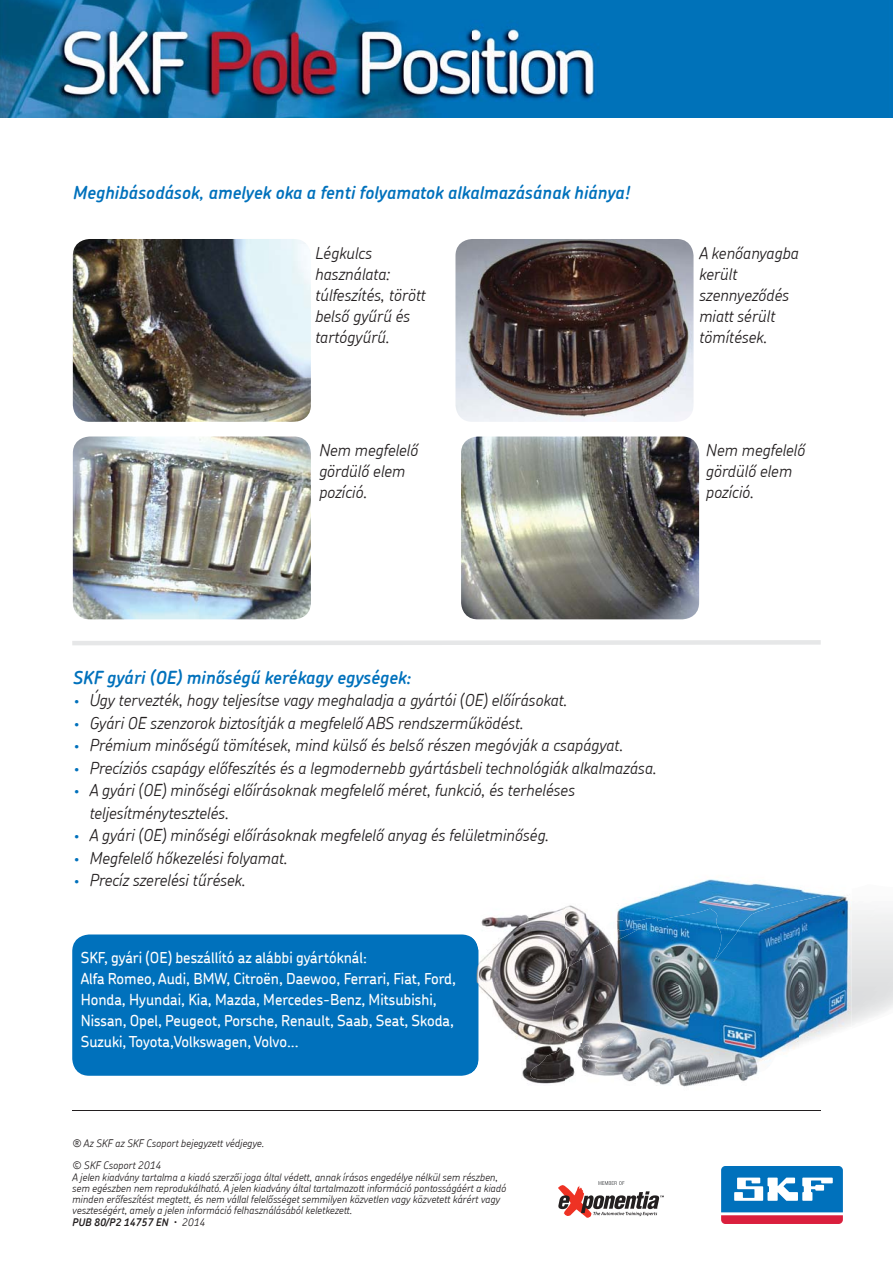
<style>
.page{position:relative;width:893px;height:1263px;background:#fff}
.page>*{position:absolute;margin:0;border:0;box-sizing:border-box;transform-origin:0 0}
.t1{font:italic 600 18px "Chevin";color:#0071bc}
.t2{font:italic 300 16.5px/21px "SKF Chevin";color:#231f20}
.t3{font:500 15px/21px "SKF Chevin";color:#fff}
.t4{font:italic 300 10.5px/11.2px "SKF Chevin";color:#231f20}
.t5{font:italic 600 10.5px "Chevin";color:#231f20}
.s1{font-family:"Myriad Pro";font-weight:400;font-style:normal;color:#0071bc}
.s2{font-family:"SKF Chevin";font-weight:300;font-size:13.5px}
.s3{font-family:"SKF Chevin";font-weight:300}
</style>
<div class="page">
<hr style="left:72px;top:1111px;width:749px;height:1px;background:#231f20">
<svg style="left:72px;top:640px;width:749px;height:5px;background:#e8e9ea"></svg>
<img style="left:0;top:0;width:893px;height:118px">
<svg style="left:558px;top:1181px;width:106px;height:37px"></svg>
<div style="left:72px;top:935px;width:406px;height:141px;background:#0071bc;border-radius:17px"></div>
<img style="left:73px;top:239px;width:238px;height:183px;border-radius:17px">
<img style="left:455px;top:239px;width:238px;height:183px;border-radius:17px">
<img style="left:73px;top:437px;width:238px;height:182px;border-radius:17px">
<img style="left:461px;top:437px;width:238px;height:182px;border-radius:17px">
<img style="left:478px;top:907px;width:87px;height:177px">
<img style="left:565px;top:893px;width:95px;height:64px">
<img style="left:660px;top:879px;width:138px;height:34px">
<img style="left:660px;top:1083px;width:41px;height:4px">
<img style="left:470px;top:936px;width:8px;height:138px">
<img style="left:584px;top:913px;width:107px;height:170px">
<img style="left:691px;top:900px;width:107px;height:183px">
<img style="left:798px;top:889px;width:53px;height:156px">
<img style="left:530px;top:957px;width:54px;height:124px">
<svg style="left:721px;top:1166px;width:122px;height:58px"></svg>
<p class="t1" style="left:73px;top:186px;width:559px">Meghibásodások, amelyek oka a fenti folyamatok alkalmazásának hiánya!</p>
<p class="t2" style="left:315px;top:244px;width:112px">Légkulcs használata: túlfeszítés, törött belső gyűrű és tartógyűrű.</p>
<p class="t2" style="left:699px;top:244px;width:101px">A kenőanyagba került szennyeződés miatt sérült tömítések.</p>
<p class="t2" style="left:319px;top:441px;width:101px">Nem megfelelő gördülő elem pozíció.</p>
<p class="t2" style="left:706px;top:441px;width:101px">Nem megfelelő gördülő elem pozíció.</p>
<p class="t1" style="left:73px;top:671px;width:340px">SKF gyári (OE) minőségű kerékagy egységek:</p>
<p class="t2" style="left:74px;top:691px;width:495px"><span class="s1">•</span> Úgy tervezték, hogy teljesítse vagy meghaladja a gyártói (OE) előírásokat.</p>
<p class="t2" style="left:74px;top:714px;width:451px"><span class="s1">•</span> Gyári OE szenzorok biztosítják a megfelelő ABS rendszerműködést.</p>
<p class="t2" style="left:74px;top:736px;width:550px"><span class="s1">•</span> Prémium minőségű tömítések, mind külső és belső részen megóvják a csapágyat.</p>
<p class="t2" style="left:74px;top:759px;width:584px"><span class="s1">•</span> Precíziós csapágy előfeszítés és a legmodernebb gyártásbeli technológiák alkalmazása.</p>
<p class="t2" style="left:89px;top:781px;width:487px;line-height:22.5px;text-indent:-15px"><span class="s1">•</span> A gyári (OE) minőségi előírásoknak megfelelő méret, funkció, és terheléses teljesítménytesztelés.</p>
<p class="t2" style="left:74px;top:826px;width:476px"><span class="s1">•</span> A gyári (OE) minőségi előírásoknak megfelelő anyag és felületminőség.</p>
<p class="t2" style="left:74px;top:849px;width:215px"><span class="s1">•</span> Megfelelő hőkezelési folyamat.</p>
<p class="t2" style="left:74px;top:871px;width:173px"><span class="s1">•</span> Precíz szerelési tűrések.</p>
<p class="t3" style="left:81px;top:946px;width:377px">SKF, gyári (OE) beszállító az alábbi gyártóknál:<br>Alfa Romeo, Audi, BMW, Citroën, Daewoo, Ferrari, Fiat, Ford, Honda, Hyundai, Kia, Mazda, Mercedes-Benz, Mitsubishi, Nissan, Opel, Peugeot, Porsche, Renault, Saab, Seat, Skoda, Suzuki, Toyota,Volkswagen, Volvo...</p>
<p class="t4" style="left:72px;top:1133px;width:194px;line-height:22.5px">® Az SKF az SKF Csoport bejegyzett védjegye. © SKF Csoport 2014</p>
<p class="t4" style="left:72px;top:1172px;width:435px">A jelen kiadvány tartalma a kiadó szerzői joga által védett, annak írásos engedélye nélkül sem részben, sem egészben nem reprodukálható. A jelen kiadvány által tartalmazott információ pontosságáért a kiadó minden erőfeszítést megtett, és nem vállal felelősséget semmilyen közvetlen vagy közvetett kárért vagy veszteségért, amely a jelen információ felhasználásából keletkezett.</p>
<p class="t5" style="left:72px;top:1218px;width:135px">PUB 80/P2 14757 EN <span class="s2">·</span> <span class="s3">2014</span></p>
</div>
